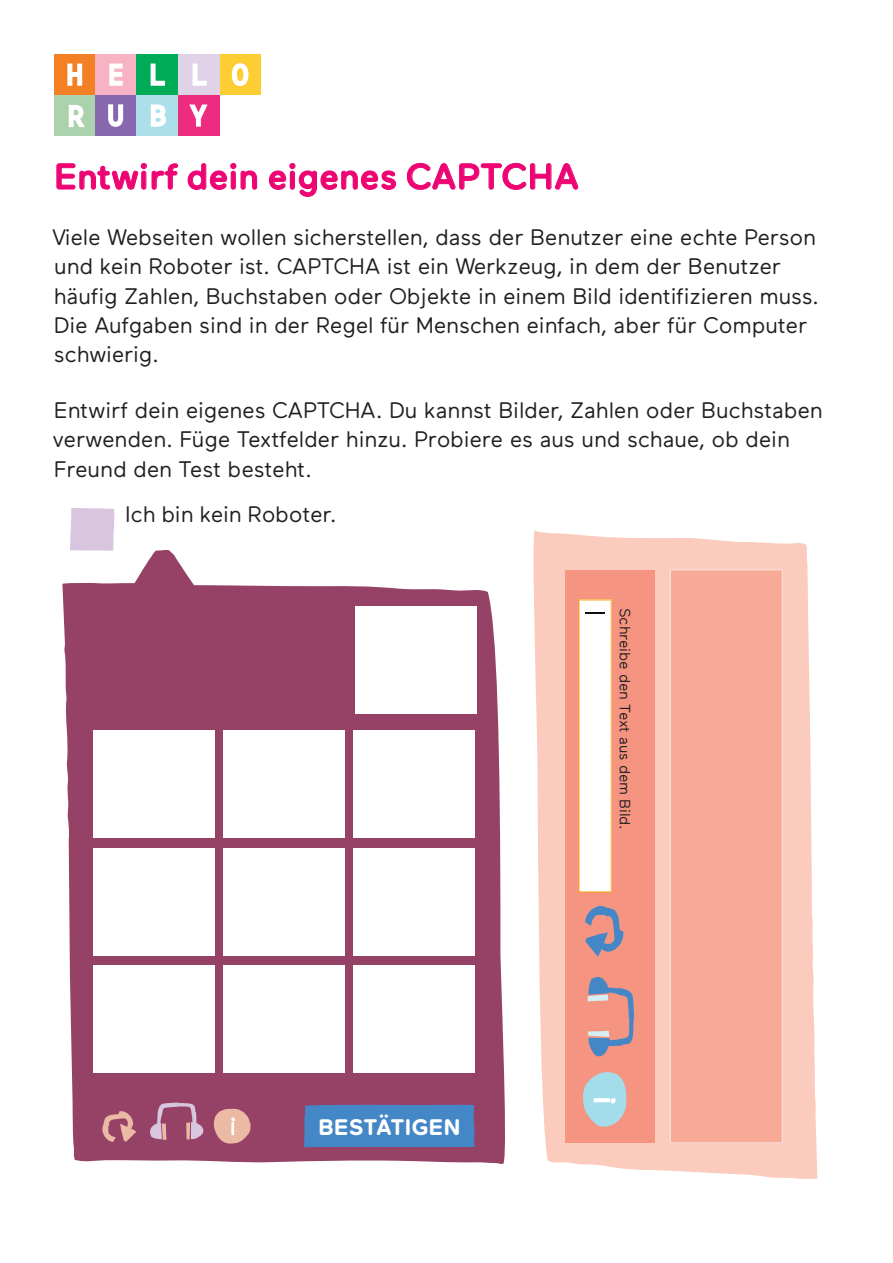
<style>
.page{position:relative;width:893px;height:1263px;background:#fff}
.page>*{position:absolute;margin:0;border:0;box-sizing:border-box;transform-origin:0 0}
.t1{font:500 36px "Maax Rounded";letter-spacing:-.01em;color:#ed0372}
.t2{font:22.5px/29.2px "Maax Rounded";letter-spacing:-.01em;color:#231f20}
.t3{font:700 22.5px "Maax Rounded";letter-spacing:-.01em;color:#fff}
.t4{font:15px "Maax Rounded";letter-spacing:-.015em;color:#231f20}
</style>
<div class="page">
<svg style="left:57px;top:163px;width:121px;height:26px"></svg>
<svg style="left:188px;top:163px;width:69px;height:27px"></svg>
<svg style="left:269px;top:163px;width:127px;height:34px"></svg>
<svg style="left:407px;top:163px;width:171px;height:27px"></svg>
<svg style="left:62px;top:583px;width:443px;height:581px;background:#a05576"></svg>
<div style="left:94px;top:966px;width:121px;height:107px;background:#fff"></div>
<div style="left:94px;top:849px;width:121px;height:107px;background:#fff"></div>
<div style="left:224px;top:849px;width:121px;height:107px;background:#fff"></div>
<div style="left:224px;top:966px;width:121px;height:107px;background:#fff"></div>
<div style="left:355px;top:606px;width:121px;height:108px;background:#fff"></div>
<div style="left:94px;top:730px;width:121px;height:108px;background:#fff"></div>
<div style="left:224px;top:730px;width:121px;height:108px;background:#fff"></div>
<div style="left:354px;top:730px;width:121px;height:108px;background:#fff"></div>
<div style="left:354px;top:848px;width:121px;height:107px;background:#fff"></div>
<div style="left:354px;top:966px;width:121px;height:107px;background:#fff"></div>
<div style="left:304px;top:1104px;width:171px;height:43px;background:#4387c7"></div>
<svg style="left:214px;top:1109px;width:37px;height:35px"></svg>
<svg style="left:150px;top:1102px;width:53px;height:38px;background:#ad6e8c"></svg>
<svg style="left:102px;top:1111px;width:34px;height:31px"></svg>
<svg style="left:70px;top:508px;width:149px;height:121px"></svg>
<svg style="left:534px;top:531px;width:283px;height:648px;fill:#fbcbbd"></svg>
<div style="left:565px;top:570px;width:90px;height:572px;background:#f59581"></div>
<svg style="left:670px;top:569px;width:112px;height:574px;background:#f8b1a0"></svg>
<svg style="left:583px;top:1072px;width:43px;height:55px"></svg>
<svg style="left:588px;top:977px;width:46px;height:79px"></svg>
<svg style="left:585px;top:906px;width:38px;height:51px"></svg>
<svg style="left:578px;top:599px;width:34px;height:294px;background:#fdf5ed"></svg>
<div style="left:54px;top:54px;width:41px;height:41px;background:#f48026"></div>
<div style="left:95px;top:54px;width:42px;height:41px;background:#f7b3c4"></div>
<div style="left:219px;top:54px;width:42px;height:41px;background:#fecd33"></div>
<div style="left:137px;top:54px;width:41px;height:41px;background:#00ab57"></div>
<div style="left:178px;top:54px;width:41px;height:41px;background:#e0d2e7"></div>
<svg style="left:67px;top:64px;width:15px;height:22px"></svg>
<svg style="left:109px;top:64px;width:14px;height:22px"></svg>
<svg style="left:151px;top:64px;width:14px;height:22px"></svg>
<svg style="left:193px;top:64px;width:14px;height:22px"></svg>
<svg style="left:232px;top:63px;width:16px;height:23px"></svg>
<div style="left:54px;top:95px;width:41px;height:41px;background:#abd1ad"></div>
<div style="left:95px;top:95px;width:42px;height:41px;background:#8768ae"></div>
<div style="left:137px;top:95px;width:41px;height:41px;background:#addfeb"></div>
<div style="left:178px;top:95px;width:41px;height:41px;background:#ee2c7f"></div>
<svg style="left:69px;top:105px;width:16px;height:22px"></svg>
<svg style="left:108px;top:104px;width:15px;height:23px"></svg>
<svg style="left:151px;top:104px;width:15px;height:23px"></svg>
<svg style="left:189px;top:104px;width:19px;height:23px"></svg>
<h1 class="t1" style="left:54px;top:156px;width:527px">Entwirf dein eigenes CAPTCHA</h1>
<p class="t2" style="left:52px;top:223px;width:769px">Viele Webseiten wollen sicherstellen, dass der Benutzer eine echte Person und kein Roboter ist. CAPTCHA ist ein Werkzeug, in dem der Benutzer häufig Zahlen, Buchstaben oder Objekte in einem Bild identifizieren muss.<br>Die Aufgaben sind in der Regel für Menschen einfach, aber für Computer schwierig.</p>
<p class="t2" style="left:53px;top:396px;width:772px">Entwirf dein eigenes CAPTCHA. Du kannst Bilder, Zahlen oder Buchstaben verwenden. Füge Textfelder hinzu. Probiere es aus und schaue, ob dein<br>Freund den Test besteht.</p>
<p class="t2" style="left:125px;top:499px;width:213px">Ich bin kein Roboter.</p>
<p class="t3" style="left:318px;top:1114px;width:144px">BESTÄTIGEN</p>
<p class="t4" style="left:634px;top:608px;width:224px;rotate:90deg">Schreibe den Text aus dem Bild.</p>
</div>
